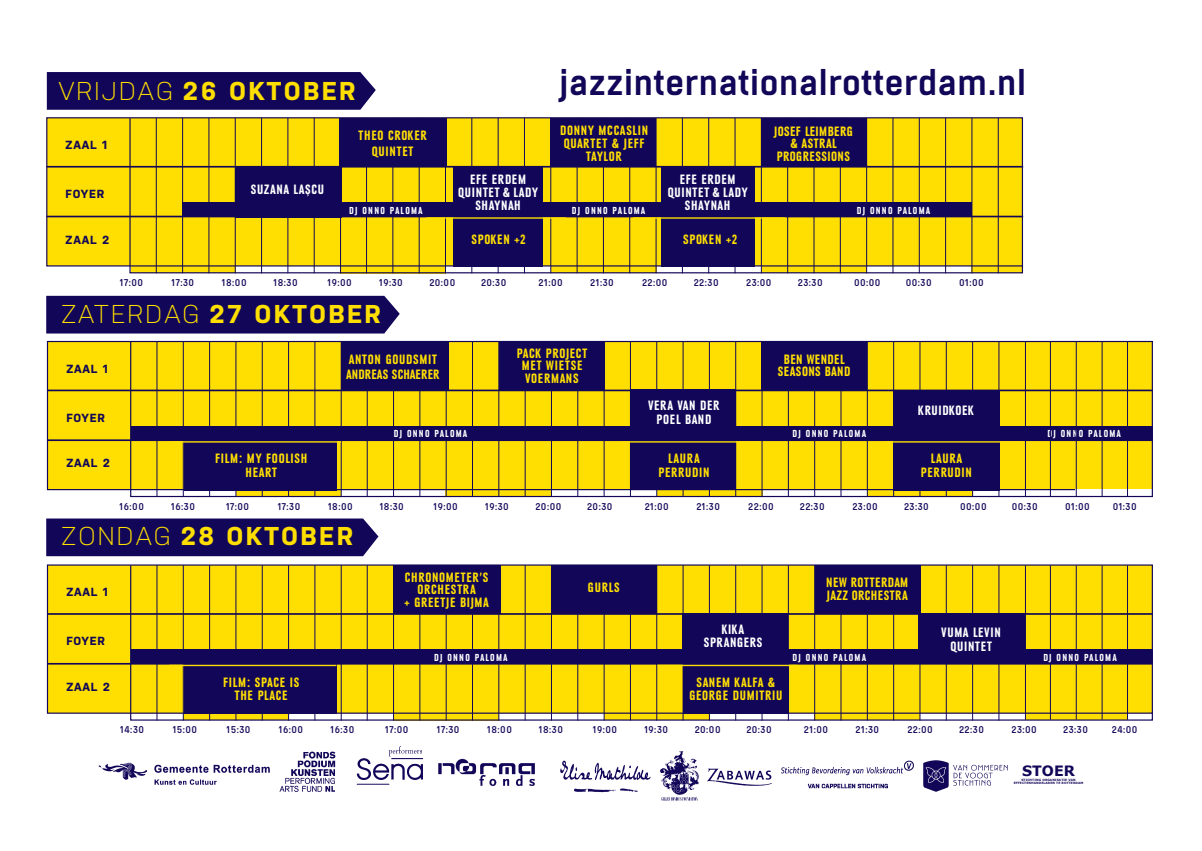
<style>
.page{position:relative;width:1202px;height:851px;background:#fff}
.page>*{position:absolute;margin:0;border:0;box-sizing:border-box;transform-origin:0 0}
.t1{font:600 34.8px "Boxed";letter-spacing:.02em;color:#110658}
.t2{font:700 25.8px "Nudista";letter-spacing:.09em;color:#ffdf01}
.t3{font:700 14.2px/12.8px "URW Grotesk Con";letter-spacing:.05em;color:#ffdf01;text-align:center}
.t4{font:700 14.2px/12.8px "URW Grotesk Con";letter-spacing:.05em;color:#fff;text-align:center}
.t5{font:700 14.2px/12.8px "URW Grotesk Con";letter-spacing:.03em;color:#ffdf01;text-align:center}
.t6{font:700 14.2px "Verdana";color:#110658}
.t7{font:700 11.8px "Nudista";letter-spacing:.07em;color:#110658}
.t8{font:700 10.6px "URW Grotesk Con";letter-spacing:.12em;color:#fff}
.t9{font:600 10.2px "Pilcrow";letter-spacing:.045em;color:#110658}
.t10{font:700 3px "Verdana";letter-spacing:.03em;color:#110658}
.s1{font-weight:300}
</style>
<div class="page">
<div style="left:47px;top:564px;width:1106px;height:149px;background:#ffdf01;border:1px solid #110658"></div>
<div style="left:47px;top:341px;width:1106px;height:149px;background:#ffdf01;border:1px solid #110658"></div>
<div style="left:46px;top:117px;width:977px;height:149px;background:#ffdf01;border:1px solid #110658"></div>
<svg style="left:47px;top:72px;width:329px;height:38px;background:#180d5d"></svg>
<div style="left:46px;top:296px;width:354px;height:37px;background:#110658"></div>
<div style="left:46px;top:518px;width:332px;height:38px;background:#110658"></div>
<hr style="left:47px;top:166px;width:976px;height:1px;background:#110658">
<hr style="left:47px;top:389px;width:1106px;height:2px;background:#110658">
<hr style="left:47px;top:613px;width:1106px;height:1px;background:#110658">
<hr style="left:47px;top:216px;width:976px;height:1px;background:#110658">
<hr style="left:47px;top:439px;width:1106px;height:2px;background:#110658">
<hr style="left:47px;top:662px;width:1106px;height:2px;background:#110658">
<svg style="left:129px;top:117px;width:895px;height:157px"></svg>
<svg style="left:130px;top:340px;width:1023px;height:157px"></svg>
<svg style="left:130px;top:564px;width:1023px;height:157px"></svg>
<hr style="left:633px;top:217px;width:152px;height:2px;background:#ffdf01">
<hr style="left:620px;top:441px;width:140px;height:1px;background:#ffdf01">
<hr style="left:169px;top:441px;width:172px;height:1px;background:#ffdf01">
<hr style="left:883px;top:441px;width:140px;height:1px;background:#ffdf01">
<hr style="left:658px;top:664px;width:139px;height:2px;background:#ffdf01">
<hr style="left:169px;top:664px;width:167px;height:2px;background:#ffdf01">
<hr style="left:426px;top:217px;width:140px;height:2px;background:#ffdf01">
<hr style="left:1025px;top:342px;width:1px;height:154px;background:#110658">
<hr style="left:1025px;top:565px;width:1px;height:154px;background:#110658">
<hr style="left:1076px;top:342px;width:1px;height:154px;background:#110658">
<hr style="left:1076px;top:565px;width:1px;height:154px;background:#110658">
<hr style="left:1050px;top:342px;width:1px;height:154px;background:#110658">
<hr style="left:1050px;top:565px;width:1px;height:154px;background:#110658">
<hr style="left:1102px;top:342px;width:1px;height:154px;background:#110658">
<hr style="left:1102px;top:565px;width:1px;height:154px;background:#110658">
<hr style="left:1127px;top:342px;width:1px;height:154px;background:#110658">
<hr style="left:1127px;top:565px;width:1px;height:154px;background:#110658">
<img style="left:98px;top:750px;width:437px;height:42px">
<img style="left:781px;top:760px;width:133px;height:29px">
<img style="left:560px;top:760px;width:91px;height:33px">
<img style="left:707px;top:768px;width:65px;height:18px">
<img style="left:660px;top:751px;width:38px;height:50px">
<img style="left:924px;top:760px;width:84px;height:32px">
<img style="left:389px;top:746px;width:32px;height:10px">
<h2 class="t2" style="left:59px;top:72px;width:298px"><span class="s1">VRIJDAG</span> 26 OKTOBER</h2>
<p class="t7" style="left:66px;top:136px;width:43px">ZAAL 1</p>
<p class="t7" style="left:66px;top:185px;width:40px">FOYER</p>
<p class="t7" style="left:66px;top:231px;width:45px">ZAAL 2</p>
<h3 class="t4" style="left:251px;top:183px;width:75px">SUZANA LAŞCU</h3>
<h3 class="t3" style="left:359px;top:128px;width:70px;line-height:15.6px">THEO CROKER<br>QUINTET</h3>
<p class="t8" style="left:349px;top:204px;width:75px">DJ ONNO PALOMA</p>
<h1 class="t1" style="left:559px;top:60px;width:468px">jazzinternationalrotterdam.nl</h1>
<h3 class="t3" style="left:560px;top:125px;width:90px">DONNY MCCASLIN<br>QUARTET &amp; JEFF<br>TAYLOR</h3>
<h3 class="t5" style="left:774px;top:125px;width:80px">JOSEF LEIMBERG &amp; ASTRAL<br>PROGRESSIONS</h3>
<h3 class="t4" style="left:458px;top:173px;width:81px">EFE ERDEM<br>QUINTET &amp; LADY<br>SHAYNAH</h3>
<h3 class="t4" style="left:668px;top:173px;width:81px">EFE ERDEM<br>QUINTET &amp; LADY<br>SHAYNAH</h3>
<p class="t8" style="left:572px;top:204px;width:75px">DJ ONNO PALOMA</p>
<p class="t8" style="left:857px;top:204px;width:75px">DJ ONNO PALOMA</p>
<h3 class="t3" style="left:471px;top:234px;width:56px">SPOKEN +2</h3>
<h3 class="t3" style="left:683px;top:234px;width:56px">SPOKEN +2</h3>
<p class="t9" style="left:120px;top:277px;width:25px">17:00</p>
<p class="t9" style="left:172px;top:277px;width:24px">17:30</p>
<p class="t9" style="left:222px;top:277px;width:26px">18:00</p>
<p class="t9" style="left:274px;top:277px;width:26px">18:30</p>
<p class="t9" style="left:327px;top:277px;width:26px">19:00</p>
<p class="t9" style="left:379px;top:277px;width:25px">19:30</p>
<p class="t9" style="left:429px;top:277px;width:27px">20:00</p>
<p class="t9" style="left:481px;top:277px;width:27px">20:30</p>
<p class="t9" style="left:539px;top:277px;width:26px">21:00</p>
<p class="t9" style="left:590px;top:277px;width:25px">21:30</p>
<p class="t9" style="left:642px;top:277px;width:27px">22:00</p>
<p class="t9" style="left:694px;top:277px;width:26px">22:30</p>
<p class="t9" style="left:746px;top:277px;width:27px">23:00</p>
<p class="t9" style="left:798px;top:277px;width:26px">23:30</p>
<p class="t9" style="left:854px;top:277px;width:28px">00:00</p>
<p class="t9" style="left:906px;top:277px;width:27px">00:30</p>
<p class="t9" style="left:959px;top:277px;width:26px">01:00</p>
<h2 class="t2" style="left:61px;top:294px;width:321px"><span class="s1">ZATERDAG</span> 27 OKTOBER</h2>
<p class="t7" style="left:66px;top:360px;width:43px">ZAAL 1</p>
<p class="t7" style="left:66px;top:409px;width:40px">FOYER</p>
<p class="t7" style="left:66px;top:454px;width:45px">ZAAL 2</p>
<h3 class="t3" style="left:215px;top:452px;width:93px;line-height:13.4px">FILM: MY FOOLISH<br>HEART</h3>
<h3 class="t5" style="left:347px;top:351px;width:94px;line-height:15.6px;text-align:left">ANTON GOUDSMIT<br>ANDREAS SCHAERER</h3>
<p class="t8" style="left:394px;top:428px;width:75px">DJ ONNO PALOMA</p>
<h3 class="t3" style="left:517px;top:347px;width:72px">PACK PROJECT<br>MET WIETSE<br>VOERMANS</h3>
<h3 class="t4" style="left:648px;top:399px;width:72px;line-height:13.4px">VERA VAN DER<br>POEL BAND</h3>
<h3 class="t3" style="left:658px;top:452px;width:52px;line-height:13.4px">LAURA<br>PERRUDIN</h3>
<h3 class="t5" style="left:778px;top:353px;width:74px">BEN WENDEL<br>SEASONS BAND</h3>
<h3 class="t4" style="left:919px;top:404px;width:57px">KRUIDKOEK</h3>
<p class="t8" style="left:793px;top:428px;width:75px">DJ ONNO PALOMA</p>
<p class="t8" style="left:1047px;top:428px;width:75px">DJ ONNO PALOMA</p>
<h3 class="t3" style="left:921px;top:452px;width:52px;line-height:13.4px">LAURA<br>PERRUDIN</h3>
<p class="t9" style="left:120px;top:501px;width:26px">16:00</p>
<p class="t9" style="left:171px;top:501px;width:25px">16:30</p>
<p class="t9" style="left:226px;top:501px;width:25px">17:00</p>
<p class="t9" style="left:278px;top:501px;width:24px">17:30</p>
<p class="t9" style="left:328px;top:501px;width:26px">18:00</p>
<p class="t9" style="left:380px;top:501px;width:26px">18:30</p>
<p class="t9" style="left:434px;top:501px;width:26px">19:00</p>
<p class="t9" style="left:485px;top:501px;width:25px">19:30</p>
<p class="t9" style="left:535px;top:501px;width:27px">20:00</p>
<p class="t9" style="left:587px;top:501px;width:27px">20:30</p>
<p class="t9" style="left:645px;top:501px;width:26px">21:00</p>
<p class="t9" style="left:696px;top:501px;width:25px">21:30</p>
<p class="t9" style="left:748px;top:501px;width:27px">22:00</p>
<p class="t9" style="left:800px;top:501px;width:26px">22:30</p>
<p class="t9" style="left:852px;top:501px;width:27px">23:00</p>
<p class="t9" style="left:904px;top:501px;width:26px">23:30</p>
<p class="t9" style="left:960px;top:501px;width:28px">00:00</p>
<p class="t9" style="left:1012px;top:501px;width:27px">00:30</p>
<p class="t9" style="left:1065px;top:501px;width:26px">01:00</p>
<p class="t9" style="left:1113px;top:501px;width:26px">01:30</p>
<h2 class="t2" style="left:61px;top:517px;width:293px"><span class="s1">ZONDAG</span> 28 OKTOBER</h2>
<p class="t7" style="left:66px;top:583px;width:43px">ZAAL 1</p>
<p class="t7" style="left:66px;top:632px;width:40px">FOYER</p>
<p class="t7" style="left:66px;top:678px;width:45px">ZAAL 2</p>
<h3 class="t3" style="left:223px;top:675px;width:78px;line-height:13.4px">FILM: SPACE IS<br>THE PLACE</h3>
<h3 class="t3" style="left:405px;top:570px;width:86px">CHRONOMETER’S<br>ORCHESTRA<br>+ GREETJE BIJMA</h3>
<p class="t8" style="left:434px;top:651px;width:75px">DJ ONNO PALOMA</p>
<h3 class="t3" style="left:588px;top:581px;width:33px">GURLS</h3>
<h3 class="t4" style="left:704px;top:623px;width:60px;line-height:13.4px">KIKA<br>SPRANGERS</h3>
<h3 class="t3" style="left:689px;top:675px;width:94px;line-height:13.4px">SANEM KALFA &amp;<br>GEORGE DUMITRIU</h3>
<h3 class="t3" style="left:826px;top:576px;width:84px;text-align:left">NEW ROTTERDAM<br>JAZZ ORCHESTRA</h3>
<p class="t8" style="left:793px;top:651px;width:75px">DJ ONNO PALOMA</p>
<h3 class="t4" style="left:942px;top:626px;width:61px;line-height:13.4px">VUMA LEVIN<br>QUINTET</h3>
<p class="t8" style="left:1043px;top:651px;width:75px">DJ ONNO PALOMA</p>
<p class="t9" style="left:120px;top:724px;width:25px">14:30</p>
<p class="t9" style="left:173px;top:724px;width:26px">15:00</p>
<p class="t9" style="left:226px;top:724px;width:26px">15:30</p>
<p class="t9" style="left:279px;top:724px;width:26px">16:00</p>
<p class="t9" style="left:330px;top:724px;width:25px">16:30</p>
<p class="t9" style="left:385px;top:724px;width:25px">17:00</p>
<p class="t9" style="left:437px;top:724px;width:24px">17:30</p>
<p class="t9" style="left:487px;top:724px;width:26px">18:00</p>
<p class="t9" style="left:539px;top:724px;width:26px">18:30</p>
<p class="t9" style="left:593px;top:724px;width:26px">19:00</p>
<p class="t9" style="left:644px;top:724px;width:25px">19:30</p>
<p class="t9" style="left:695px;top:724px;width:27px">20:00</p>
<p class="t9" style="left:746px;top:724px;width:27px">20:30</p>
<p class="t9" style="left:804px;top:724px;width:26px">21:00</p>
<p class="t9" style="left:855px;top:724px;width:25px">21:30</p>
<p class="t9" style="left:907px;top:724px;width:27px">22:00</p>
<p class="t9" style="left:959px;top:724px;width:26px">22:30</p>
<p class="t9" style="left:1012px;top:724px;width:27px">23:00</p>
<p class="t9" style="left:1063px;top:724px;width:26px">23:30</p>
<p class="t9" style="left:1112px;top:724px;width:27px">24:00</p>
<h3 class="t6" style="left:1022px;top:761px;width:54px">STOER</h3>
<p class="t10" style="left:1014px;top:781px;width:71px">EFFECTENHANDELAREN TE ROTTERDAM</p>
<p class="t10" style="left:1021px;top:777px;width:56px">STICHTING ORGANISATIE VAN</p>
</div>
